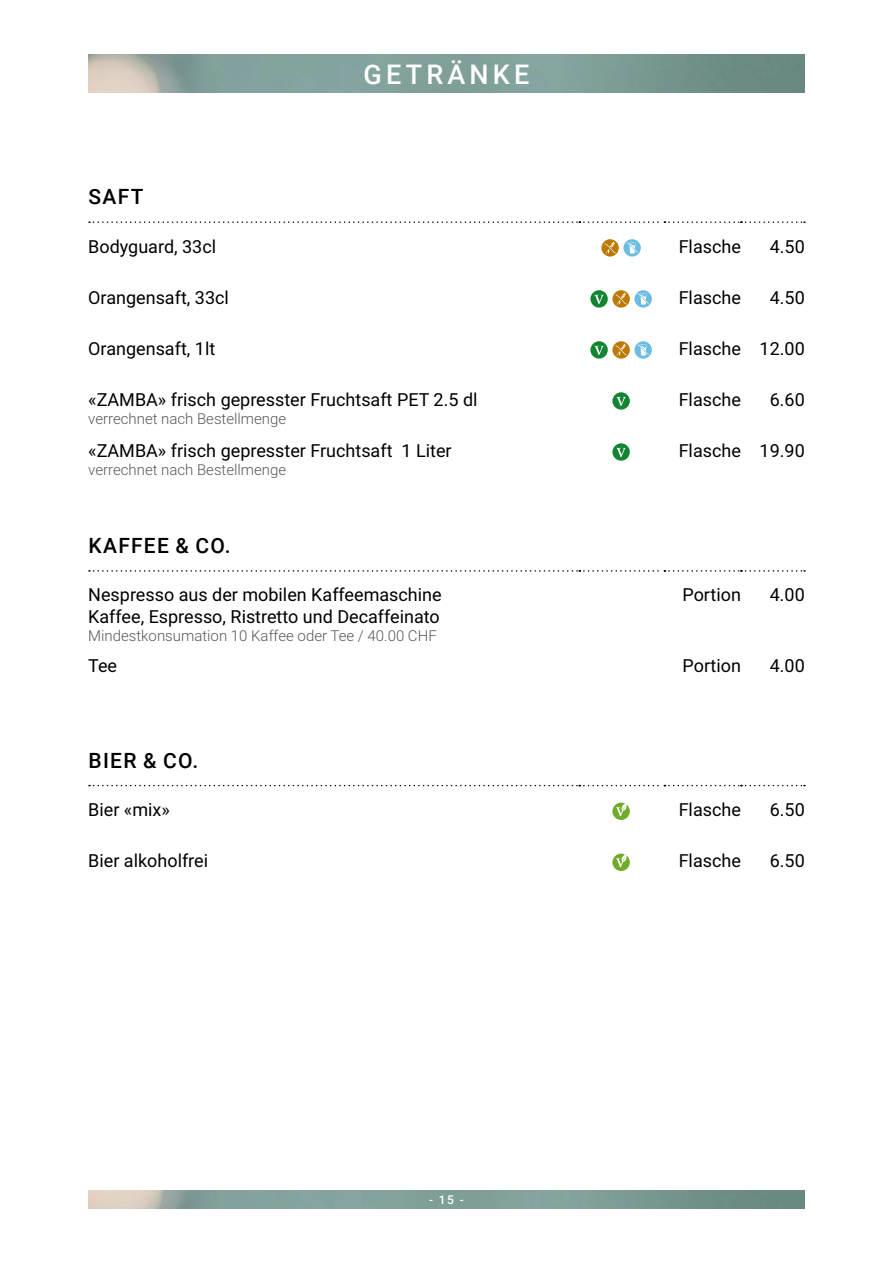
<style>
.page{position:relative;width:893px;height:1263px;background:#fff}
.page>*{position:absolute;margin:0;border:0;box-sizing:border-box;transform-origin:0 0}
.t1{font:500 27px "Roboto";letter-spacing:.155em;color:#fff}
.t2{font:500 21px "Roboto";letter-spacing:.06em;color:#000}
.t3{font:18px/21.6px "Roboto";color:#000}
.t4{font:300 15px "Roboto";color:#575756}
.t5{font:500 12px "Roboto";color:#fff}
</style>
<div class="page">
<img style="left:88px;top:1190px;width:717px;height:18px">
<img style="left:88px;top:55px;width:717px;height:38px">
<svg style="left:89px;top:221px;width:716px;height:2px"></svg>
<svg style="left:601px;top:239px;width:18px;height:18px"></svg>
<svg style="left:604px;top:242px;width:12px;height:12px"></svg>
<svg style="left:623px;top:239px;width:18px;height:18px"></svg>
<svg style="left:626px;top:242px;width:12px;height:11px"></svg>
<svg style="left:590px;top:290px;width:18px;height:18px"></svg>
<svg style="left:594px;top:295px;width:10px;height:9px"></svg>
<svg style="left:612px;top:290px;width:18px;height:18px"></svg>
<svg style="left:615px;top:293px;width:12px;height:12px"></svg>
<svg style="left:634px;top:290px;width:18px;height:18px"></svg>
<svg style="left:637px;top:293px;width:12px;height:12px"></svg>
<svg style="left:590px;top:341px;width:18px;height:18px"></svg>
<svg style="left:594px;top:346px;width:10px;height:9px"></svg>
<svg style="left:612px;top:341px;width:18px;height:18px"></svg>
<svg style="left:615px;top:344px;width:12px;height:12px"></svg>
<svg style="left:634px;top:341px;width:18px;height:18px"></svg>
<svg style="left:637px;top:344px;width:12px;height:12px"></svg>
<svg style="left:612px;top:392px;width:18px;height:18px"></svg>
<svg style="left:616px;top:397px;width:10px;height:9px"></svg>
<svg style="left:612px;top:443px;width:18px;height:18px"></svg>
<svg style="left:616px;top:448px;width:10px;height:9px"></svg>
<svg style="left:89px;top:570px;width:716px;height:2px"></svg>
<svg style="left:89px;top:785px;width:716px;height:1px"></svg>
<svg style="left:612px;top:803px;width:18px;height:17px"></svg>
<svg style="left:616px;top:803px;width:11px;height:13px"></svg>
<svg style="left:612px;top:854px;width:18px;height:17px"></svg>
<svg style="left:616px;top:854px;width:11px;height:13px"></svg>
<h1 class="t1" style="left:364px;top:55px;width:167px">GETRÄNKE</h1>
<p class="t2" style="left:89px;top:182px;width:56px">SAFT</p>
<p class="t3" style="left:88px;top:235px;width:129px">Bodyguard, 33cl</p>
<p class="t3" style="left:679px;top:235px;width:64px">Flasche</p>
<p class="t3" style="left:770px;top:235px;width:37px">4.50</p>
<p class="t3" style="left:88px;top:286px;width:142px">Orangensaft, 33cl</p>
<p class="t3" style="left:679px;top:286px;width:64px">Flasche</p>
<p class="t3" style="left:770px;top:286px;width:37px">4.50</p>
<p class="t3" style="left:88px;top:337px;width:128px">Orangensaft, 1lt</p>
<p class="t3" style="left:679px;top:337px;width:128px">Flasche 12.00</p>
<p class="t3" style="left:88px;top:388px;width:391px">«ZAMBA» frisch gepresster Fruchtsaft PET 2.5 dl</p>
<p class="t4" style="left:88px;top:408px;width:200px">verrechnet nach Bestellmenge</p>
<p class="t3" style="left:679px;top:388px;width:64px">Flasche</p>
<p class="t3" style="left:770px;top:388px;width:37px">6.60</p>
<p class="t3" style="left:88px;top:439px;width:365px">«ZAMBA» frisch gepresster Fruchtsaft 1 Liter</p>
<p class="t4" style="left:88px;top:459px;width:200px">verrechnet nach Bestellmenge</p>
<p class="t2" style="left:89px;top:531px;width:144px">KAFFEE &amp; CO.</p>
<p class="t3" style="left:88px;top:583px;width:355px">Nespresso aus der mobilen Kaffeemaschine<br>Kaffee, Espresso, Ristretto und Decaffeinato</p>
<p class="t4" style="left:88px;top:625px;width:350px">Mindestkonsumation 10 Kaffee oder Tee / 40.00 CHF</p>
<p class="t3" style="left:679px;top:439px;width:128px">Flasche 19.90</p>
<p class="t3" style="left:682px;top:583px;width:60px">Portion</p>
<p class="t3" style="left:770px;top:583px;width:37px">4.00</p>
<p class="t3" style="left:88px;top:654px;width:30px">Tee</p>
<p class="t3" style="left:682px;top:654px;width:60px">Portion</p>
<p class="t3" style="left:770px;top:654px;width:37px">4.00</p>
<p class="t2" style="left:89px;top:745px;width:111px">BIER &amp; CO.</p>
<p class="t3" style="left:88px;top:798px;width:83px">Bier «mix»</p>
<p class="t3" style="left:679px;top:798px;width:64px">Flasche</p>
<p class="t3" style="left:770px;top:798px;width:37px">6.50</p>
<p class="t3" style="left:88px;top:849px;width:121px">Bier alkoholfrei</p>
<p class="t3" style="left:679px;top:849px;width:64px">Flasche</p>
<p class="t3" style="left:770px;top:849px;width:37px">6.50</p>
<p class="t5" style="left:429px;top:1191px;width:36px">- 15 -</p>
</div>
